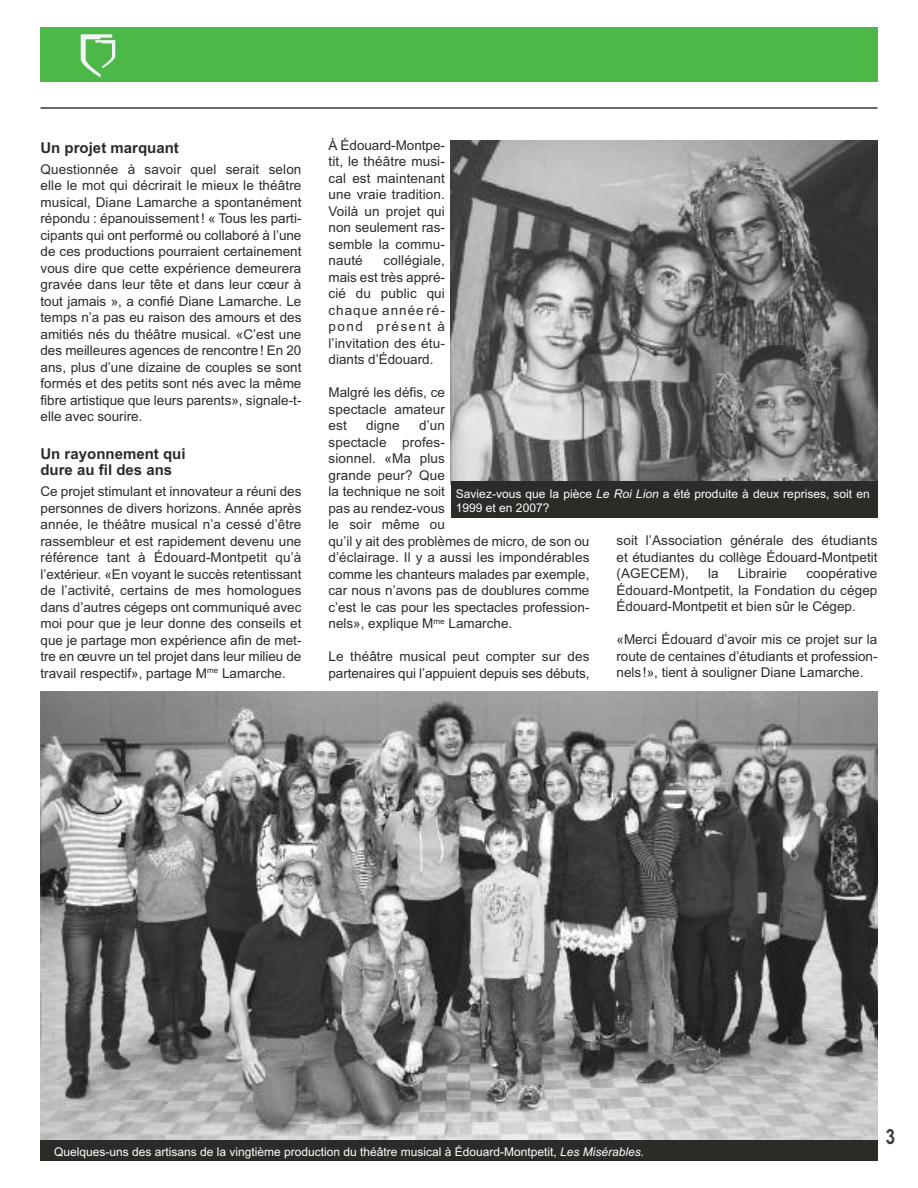
<style>
.page{position:relative;width:918px;height:1188px;background:#fff}
.page>*{position:absolute;margin:0;border:0;box-sizing:border-box;transform-origin:0 0}
.t1{font:700 21px "Arial";color:#39383a;scale:.8 1}
.t2{font:700 15px/16.5px "Arial";color:#2d2b28}
.t3{font:13.5px/16.5px "Arial";color:#2d2b28;text-align:justify}
.t4{font:12px/14.4px "Arial";color:#fff}
.s1{font-style:italic}
</style>
<div class="page">
<div style="left:40px;top:27px;width:838px;height:55px;background:#4cb848"></div>
<svg style="left:81px;top:34px;width:34px;height:43px"></svg>
<img style="left:451px;top:140px;width:427px;height:341px">
<div style="left:451px;top:481px;width:427px;height:37px;background:#2d2b28"></div>
<img style="left:40px;top:692px;width:838px;height:448px">
<div style="left:40px;top:1140px;width:838px;height:21px;background:#2d2b28"></div>
<hr style="left:40px;top:107px;width:838px;height:2px;background:#39383a">
<p class="t2" style="left:40px;top:139px;width:140px">Un projet marquant</p>
<p class="t3" style="left:40px;top:161px;width:263px">Questionnée à savoir quel serait selon elle le mot qui décrirait le mieux le théâtre musical, Diane Lamarche a spontanément répondu : épanouissement! « Tous les parti&shy;cipants qui ont performé ou collaboré à l’une de ces productions pourraient certainement vous dire que cette expérience demeurera gravée dans leur tête et dans leur cœur à tout jamais », a confié Diane Lamarche. Le temps n’a pas eu raison des amours et des amitiés nés du théâtre musical. «C’est une des meilleures agences de rencontre! En 20 ans, plus d’une dizaine de couples se sont formés et des petits sont nés avec la même fibre artistique que leurs parents», signale-t&shy;elle avec sourire.</p>
<p class="t2" style="left:40px;top:445px;width:147px">Un rayonnement qui dure au fil des ans</p>
<p class="t3" style="left:40px;top:483px;width:263px">Ce projet stimulant et innovateur a réuni des personnes de divers horizons. Année après année, le théâtre musical n’a cessé d’être rassembleur et est rapidement devenu une référence tant à Édouard-Montpetit qu’à l’extérieur. «En voyant le succès retentissant de l’activité, certains de mes homologues dans d’autres cégeps ont communiqué avec moi pour que je leur donne des conseils et que je partage mon expérience afin de met&shy;tre en œuvre un tel projet dans leur milieu de travail respectif», partage M<sup>me</sup> Lamarche.</p>
<p class="t3" style="left:328px;top:137px;width:118px">À Édouard-Montpe&shy;tit, le théâtre musi&shy;cal est maintenant une vraie tradition.<br>Voilà un projet qui non seulement ras&shy;semble la commu&shy;nauté</p>
<p class="t3" style="left:328px;top:252px;width:118px;text-indent:55px">collégiale, mais est très appré&shy;cié du public qui chaque année ré&shy;pond présent à l’invitation des étu&shy;diants d’Édouard.</p>
<p class="t3" style="left:328px;top:384px;width:118px">Malgré les défis, ce spectacle amateur est</p>
<p class="t3" style="left:328px;top:417px;width:263px;text-align:left;text-indent:91px">d’un<br>spectacle profes-<br>sionnel. «Ma plus<br>grande peur? Que<br>la technique ne soit<br>pas au rendez-vous<br>le soir même ou<br>qu’il y ait des problèmes de micro, de son ou d’éclairage. Il y a aussi les impondérables comme les chanteurs malades par exemple, car nous n’avons pas de doublures comme c’est le cas pour les spectacles profession&shy;nels», explique M<sup>me</sup> Lamarche.</p>
<p class="t3" style="left:328px;top:648px;width:263px">Le théâtre musical peut compter sur des partenaires qui l’appuient depuis ses débuts,</p>
<p class="t3" style="left:366px;top:417px;width:35px">digne</p>
<p class="t4" style="left:456px;top:487px;width:415px">Saviez-vous que la pièce <span class="s1">Le Roi Lion</span> a été produite à deux reprises, soit en<br>1999 et en 2007?</p>
<p class="t3" style="left:617px;top:533px;width:263px">soit l’Association générale des étudiants et étudiantes du collège Édouard-Montpetit (AGECEM),</p>
<p class="t3" style="left:616px;top:566px;width:262px;text-indent:190px">coopérative Édouard-Montpetit, la Fondation du cégep Édouard-Montpetit et bien sûr le Cégep.</p>
<p class="t3" style="left:617px;top:632px;width:263px">«Merci Édouard d’avoir mis ce projet sur la route de centaines d’étudiants et profession&shy;nels!», tient à souligner Diane Lamarche.</p>
<p class="t3" style="left:708px;top:566px;width:12px">la</p>
<p class="t3" style="left:738px;top:566px;width:51px">Librairie</p>
<p class="t4" style="left:54px;top:1145px;width:592px">Quelques-uns des artisans de la vingtième production du théâtre musical à Édouard-Montpetit, <span class="s1">Les Misérables</span>.</p>
<h1 class="t1" style="left:886px;top:1125px;width:13px">3</h1>
</div>
